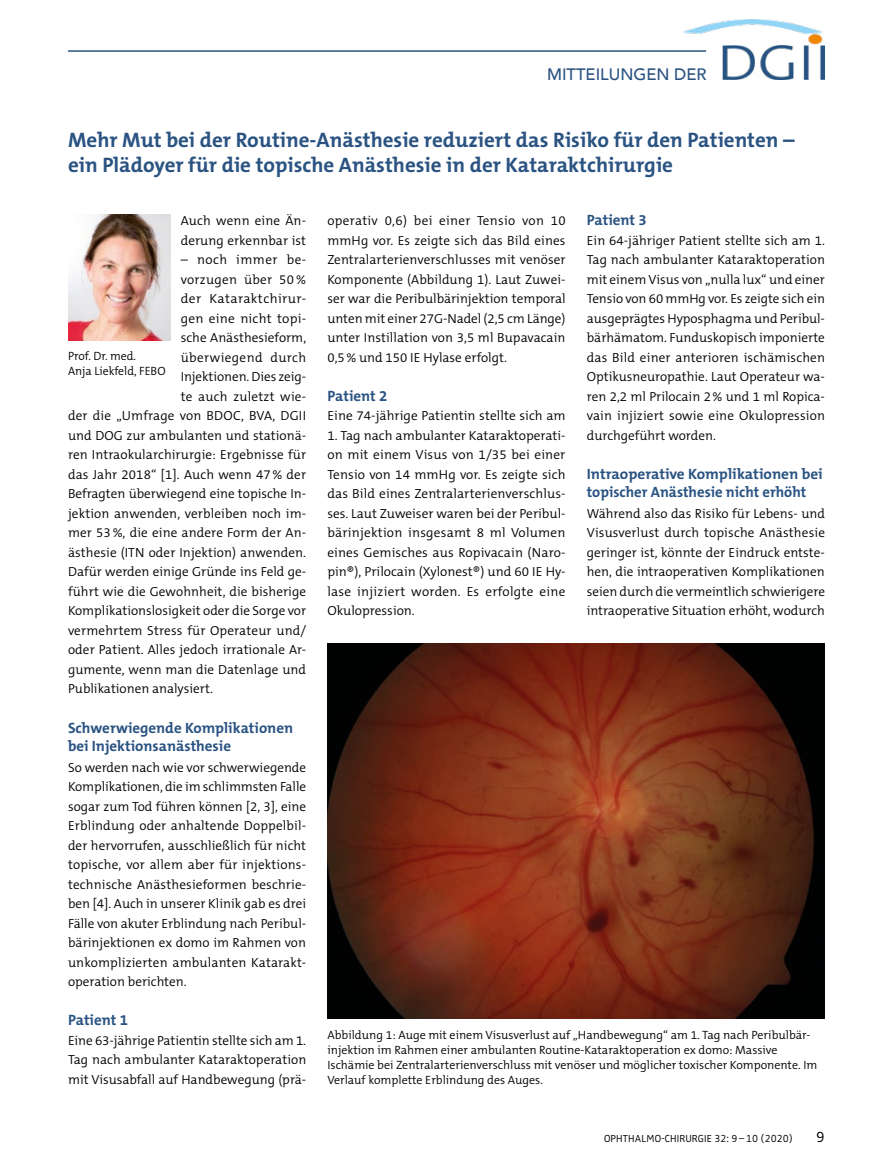
<style>
.page{position:relative;width:893px;height:1170px;background:#fff}
.page>*{position:absolute;margin:0;border:0;box-sizing:border-box;transform-origin:0 0}
.t1{font:700 21px/25.2px "The Mix B W7";color:#2a5382}
.t2{font:500 16.5px "Avenir";color:#2a5382}
.t3{font:700 15px/18px "The Mix B W7";color:#2a5382}
.t4{font:300 15px "Zwo Pro";color:#000}
.t5{font:300 13.2px/19.5px "The Mix B W4";letter-spacing:.005em;color:#000;text-align:justify}
.t6{font:300 13.2px "The Mix B W4";letter-spacing:.03em;color:#000}
.t7{font:300 13.2px "The Mix B W4";letter-spacing:.025em;color:#000}
.t8{font:300 13.2px "The Mix B W4";letter-spacing:.04em;color:#000}
.t9{font:300 12px/15px "The Mix B W4";color:#000}
.t10{font:300 10.5px "Zwo Pro";letter-spacing:.01em;color:#000}
</style>
<div class="page">
<img style="left:684px;top:19px;width:140px;height:61px">
<hr style="left:68px;top:50px;width:638px;height:2px;background:#2a5382">
<img style="left:68px;top:215px;width:102px;height:126px">
<img style="left:327px;top:643px;width:498px;height:375px">
<p class="t2" style="left:547px;top:60px;width:161px">MITTEILUNGEN DER</p>
<h1 class="t1" style="left:68px;top:127px;width:728px">Mehr Mut bei der Routine-Anästhesie reduziert das Risiko für den Patienten – ein Plädoyer für die topische Anästhesie in der Kataraktchirurgie</h1>
<p class="t5" style="left:181px;top:211px;width:127px">Auch wenn eine Än&shy;derung erkennbar ist</p>
<p class="t8" style="left:181px;top:251px;width:127px">– noch immer be-</p>
<p class="t7" style="left:181px;top:271px;width:127px">vorzugen über 50 %</p>
<p class="t6" style="left:181px;top:290px;width:127px">der Kataraktchirur-</p>
<p class="t5" style="left:181px;top:308px;width:127px">gen eine nicht topi-</p>
<p class="t5" style="left:181px;top:328px;width:127px">sche Anästhesieform,</p>
<p class="t6" style="left:181px;top:349px;width:127px">überwiegend durch</p>
<p class="t5" style="left:181px;top:367px;width:127px">Injektionen. Dies zeig-</p>
<p class="t5" style="left:181px;top:386px;width:127px">te auch zuletzt wie-</p>
<p class="t5" style="left:68px;top:406px;width:240px">der die „Umfrage von BDOC, BVA, DGII</p>
<p class="t5" style="left:68px;top:425px;width:240px">und DOG zur ambulanten und stationä-</p>
<p class="t5" style="left:68px;top:445px;width:240px">ren Intraokularchirurgie: Ergebnisse für</p>
<p class="t5" style="left:68px;top:464px;width:240px">das Jahr 2018“ [1]. Auch wenn 47% der</p>
<p class="t5" style="left:68px;top:484px;width:240px">Befragten überwiegend eine topische In-</p>
<p class="t5" style="left:68px;top:503px;width:240px">jektion anwenden, verbleiben noch im-</p>
<p class="t5" style="left:68px;top:523px;width:240px">mer 53%, die eine andere Form der An-</p>
<p class="t5" style="left:68px;top:542px;width:239px">ästhesie (ITN oder Injektion) anwenden.</p>
<p class="t5" style="left:68px;top:562px;width:240px">Dafür werden einige Gründe ins Feld ge-</p>
<p class="t5" style="left:68px;top:581px;width:240px">führt wie die Gewohnheit, die bisherige</p>
<p class="t5" style="left:68px;top:601px;width:240px">Komplikationslosigkeit oder die Sorge vor</p>
<p class="t5" style="left:68px;top:620px;width:240px">vermehrtem Stress für Operateur und/</p>
<p class="t5" style="left:68px;top:640px;width:240px">oder Patient. Alles jedoch irrationale Ar-</p>
<p class="t5" style="left:68px;top:659px;width:240px">gumente, wenn man die Datenlage und</p>
<p class="t5" style="left:68px;top:679px;width:146px">Publikationen analysiert.</p>
<p class="t3" style="left:68px;top:718px;width:227px">Schwerwiegende Komplikationen bei Injektionsanästhesie</p>
<p class="t5" style="left:68px;top:757px;width:240px">So werden nach wie vor schwerwiegende Komplikationen, die im schlimmsten Falle sogar zum Tod führen können [2, 3], eine Erblindung oder anhaltende Doppelbil&shy;der hervorrufen, ausschließlich für nicht topische, vor allem aber für injektions&shy;technische Anästhesieformen beschrie&shy;ben [4]. Auch in unserer Klinik gab es drei Fälle von akuter Erblindung nach Peribul&shy;bärinjektionen ex domo im Rahmen von unkomplizierten ambulanten Katarakt&shy;operation berichten.</p>
<p class="t3" style="left:68px;top:1011px;width:61px">Patient 1</p>
<p class="t5" style="left:68px;top:1030px;width:240px">Eine 63-jährige Patientin stellte sich am 1.<br>Tag nach ambulanter Kataraktoperation mit Visusabfall auf Handbewegung (prä-</p>
<p class="t3" style="left:587px;top:211px;width:61px">Patient 3</p>
<p class="t5" style="left:587px;top:230px;width:240px">Ein 64-jähriger Patient stellte sich am 1.<br>Tag nach ambulanter Kataraktoperation mit einem Visus von „nulla lux“ und einer Tensio von 60 mmHg vor. Es zeigte sich ein ausgeprägtes Hyposphagma und Peribul&shy;bärhämatom. Funduskopisch imponierte das Bild einer anterioren ischämischen Optikusneuropathie. Laut Operateur wa&shy;ren 2,2 ml Prilocain 2% und 1 ml Ropica&shy;vain injiziert sowie eine Okulopression durchgeführt worden.</p>
<p class="t3" style="left:587px;top:465px;width:237px">Intraoperative Komplikationen bei topischer Anästhesie nicht erhöht</p>
<p class="t5" style="left:587px;top:503px;width:240px">Während also das Risiko für Lebens- und Visusverlust durch topische Anästhesie geringer ist, könnte der Eindruck entste&shy;hen, die intraoperativen Komplikationen seien durch die vermeintlich schwierigere intraoperative Situation erhöht, wodurch</p>
<p class="t5" style="left:327px;top:211px;width:240px">operativ 0,6) bei einer Tensio von 10 mmHg vor. Es zeigte sich das Bild eines Zentralarterienverschlusses mit venöser Komponente (Abbildung 1). Laut Zuwei&shy;ser war die Peribulbärinjektion temporal unten mit einer 27G-Nadel (2,5 cm Länge) unter Instillation von 3,5 ml Bupavacain 0,5% und 150 IE Hylase erfolgt.</p>
<p class="t3" style="left:327px;top:387px;width:61px">Patient 2</p>
<p class="t5" style="left:327px;top:406px;width:240px">Eine 74-jährige Patientin stellte sich am</p>
<p class="t5" style="left:327px;top:425px;width:240px">1. Tag nach ambulanter Kataraktoperati&shy;on mit einem Visus von 1/35 bei einer Tensio von 14 mmHg vor. Es zeigte sich das Bild eines Zentralarterienverschlus&shy;ses. Laut Zuweiser waren bei der Peribul&shy;bärinjektion insgesamt 8 ml Volumen eines Gemisches aus Ropivacain (Naro&shy;pin®), Prilocain (Xylonest®) und 60 IE Hy&shy;lase injiziert worden. Es erfolgte eine Okulopression.</p>
<p class="t9" style="left:68px;top:349px;width:99px">Prof. Dr. med.<br>Anja Liekfeld, FEBO</p>
<p class="t9" style="left:327px;top:1027px;width:491px">Abbildung 1: Auge mit einem Visusverlust auf „Handbewegung“ am 1. Tag nach Peribulbär&shy;injektion im Rahmen einer ambulanten Routine--Kataraktoperation ex domo: Massive Ischämie bei Zentralarterienverschluss mit venöser und möglicher toxischer Komponente. Im Verlauf komplette Erblindung des Auges.</p>
<p class="t10" style="left:604px;top:1130px;width:190px">OPHTHALMO-CHIRURGIE 32: 9–10 (2020)</p>
<p class="t4" style="left:816px;top:1125px;width:10px">9</p>
</div>
